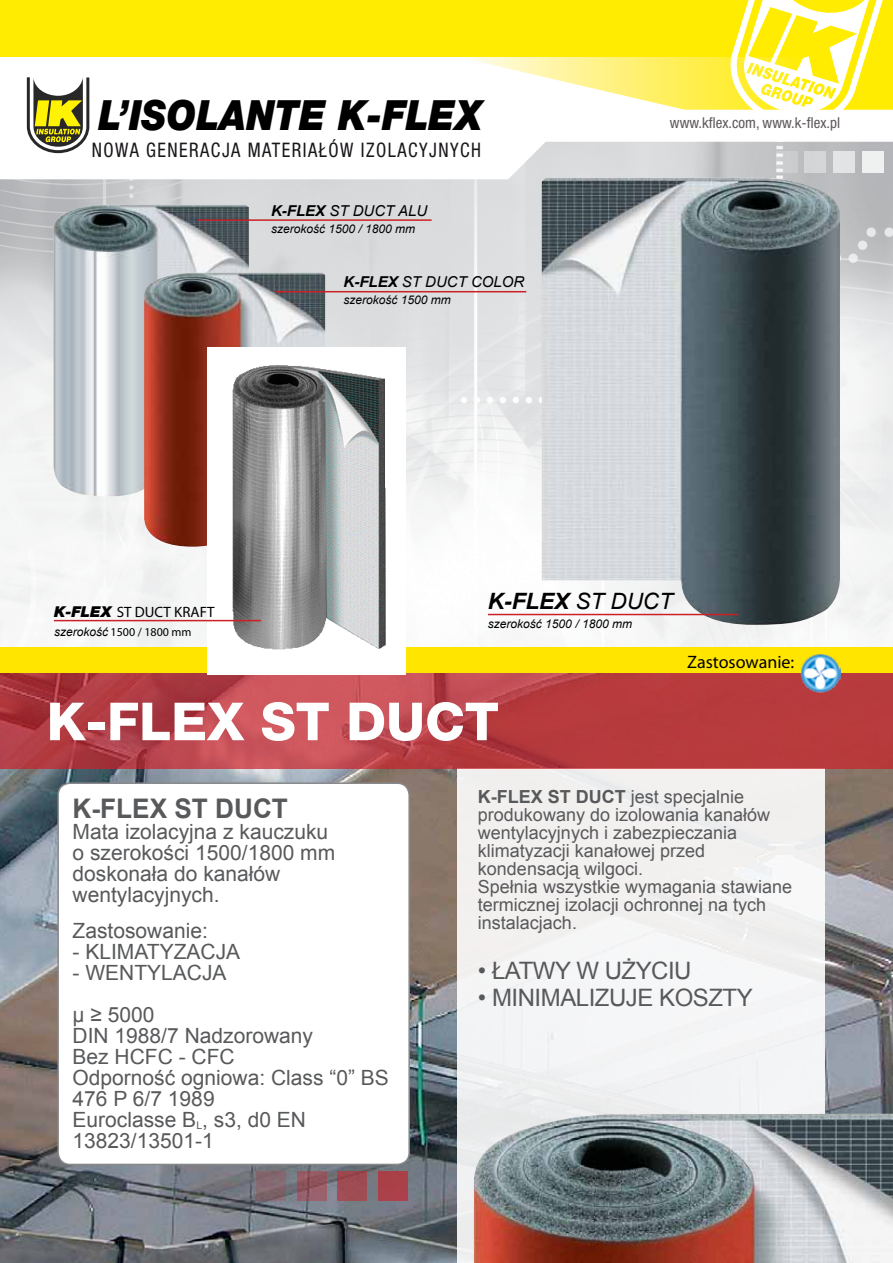
<style>
.page{position:relative;width:893px;height:1263px;background:#fff}
.page>*{position:absolute;margin:0;border:0;box-sizing:border-box;transform-origin:0 0}
.t1{font:800 52.5px "Helvetica Neue LT Std";color:#fff}
.t2{font:italic 900 41.7px "Helvetica Neue LT Std";color:#000;scale:.9 1}
.t3{font:700 27px "Arial";color:#58595b}
.t4{font:24px "Arial";letter-spacing:-.02em;color:#58595b}
.t5{font:italic 700 22.5px "Arial";color:#000}
.t6{font:21px/21px "Arial";color:#58595b}
.t7{font:condensed 20.1px "Helvetica Neue LT Std";letter-spacing:.08em;color:#1a171b;scale:.92 1}
.t8{font:18px/18px "Arial";color:#58595b}
.t9{font:18px "Myriad Pro";color:#000}
.t10{font:italic 15px "Arial";color:#000}
.t11{font:condensed 15px "Helvetica Neue LT Std";color:#5d585b}
.t12{font:15px "Myriad Pro";color:#000}
.t13{font:italic 12px "Arial";color:#000}
.t14{font:12px "Myriad Pro";color:#000}
.s1{font-weight:700}
.s2{font-family:"Helvetica Neue LT Std";font-weight:900;font-style:italic}
.s3{font-family:"Arial";font-style:italic}
.s4{font-weight:400}
.s5{font-size:10.5px}
</style>
<div class="page">
<img style="left:0;top:179px;width:893px;height:468px">
<div style="left:0;top:647px;width:893px;height:26px;background:#ffe500"></div>
<div style="left:0;top:0;width:893px;height:56px;background:#ffec00"></div>
<svg style="left:455px;top:0;width:438px;height:110px"></svg>
<img style="left:0;top:769px;width:893px;height:494px">
<div style="left:58px;top:783px;width:351px;height:381px;background:#fff;border-radius:12px"></div>
<div style="left:57px;top:782px;width:353px;height:383px;border:2px solid #87888a;border-radius:12px"></div>
<div style="left:457px;top:768px;width:368px;height:495px;background:#f2f1f0"></div>
<svg style="left:26px;top:120px;width:867px;height:59px"></svg>
<svg style="left:27px;top:77px;width:62px;height:76px"></svg>
<svg style="left:0;top:673px;width:893px;height:96px;background:#b94146"></svg>
<svg style="left:256px;top:1171px;width:30px;height:29px"></svg>
<svg style="left:297px;top:1171px;width:30px;height:29px"></svg>
<div style="left:337px;top:1171px;width:30px;height:29px;background:#9f4c53"></div>
<div style="left:378px;top:1171px;width:30px;height:29px;background:#ab4048"></div>
<img style="left:801px;top:654px;width:39px;height:39px">
<img style="left:53px;top:205px;width:196px;height:291px">
<img style="left:144px;top:272px;width:181px;height:275px">
<img style="left:542px;top:177px;width:298px;height:448px">
<hr style="left:488px;top:614px;width:250px;height:1px;background:#cc2027">
<hr style="left:275px;top:291px;width:251px;height:1px;background:#cc2027">
<hr style="left:198px;top:219px;width:234px;height:2px;background:#cc2027">
<img style="left:473px;top:1113px;width:420px;height:150px">
<img style="left:207px;top:348px;width:199px;height:326px">
<hr style="left:54px;top:620px;width:207px;height:1px;background:#cc2027">
<h2 class="t2" style="left:98px;top:90px;width:429px">L’ISOLANTE K-FLEX</h2>
<p class="t7" style="left:92px;top:139px;width:424px">NOWA GENERACJA MATERIAŁÓW IZOLACYJNYCH</p>
<p class="t10" style="left:271px;top:201px;width:158px"><span class="s1">K-FLEX</span> ST DUCT ALU</p>
<p class="t13" style="left:271px;top:221px;width:146px">szerokość 1500 / 1800 mm</p>
<p class="t10" style="left:344px;top:272px;width:182px"><span class="s1">K-FLEX</span> ST DUCT COLOR</p>
<p class="t13" style="left:344px;top:292px;width:109px">szerokość 1500 mm</p>
<p class="t11" style="left:670px;top:114px;width:172px">www.kflex.com, www.k-flex.pl</p>
<p class="t12" style="left:54px;top:604px;width:162px"><span class="s2">K-FLEX</span> ST DUCT KRAFT</p>
<p class="t14" style="left:54px;top:626px;width:139px"><span class="s3">szerokość</span> 1500 / 1800 mm</p>
<p class="t5" style="left:488px;top:586px;width:186px">K-FLEX <span class="s4">ST DUCT</span></p>
<p class="t13" style="left:488px;top:616px;width:146px">szerokość 1500 / 1800 mm</p>
<p class="t9" style="left:687px;top:652px;width:109px">Zastosowanie:</p>
<h1 class="t1" style="left:47px;top:690px;width:454px">K-FLEX ST DUCT</h1>
<p class="t3" style="left:73px;top:791px;width:162px">K-FLEX ST duct</p>
<p class="t6" style="left:73px;top:822px;width:264px">Mata izolacyjna z kauczuku o szerokości 1500/1800 mm doskonała do kanałów wentylacyjnych.</p>
<p class="t6" style="left:73px;top:921px;width:137px">Zastosowanie:</p>
<p class="t6" style="left:73px;top:942px;width:169px">- KLIMATYZACJA</p>
<p class="t6" style="left:73px;top:952px;width:156px;line-height:42px">- WENTYLACJA µ ≥ 5000</p>
<p class="t6" style="left:73px;top:1026px;width:318px">DIN 1988/7 Nadzorowany<br>Bez HCFC - CFC<br>Odporność ogniowa: Class “0” BS<br>476 P 6/7 1989<br>Euroclasse B<span class="s5">L</span>, s3, d0 EN<br>13823/13501-1</p>
<p class="t8" style="left:478px;top:788px;width:316px"><span class="s1">K-FLEX ST DUCT</span> jest specjalnie produkowany do izolowania kanałów wentylacyjnych i zabezpieczania klimatyzacji kanałowej przed kondensacją wilgoci.<br>Spełnia wszystkie wymagania stawiane termicznej izolacji ochronnej na tych instalacjach.</p>
<p class="t4" style="left:478px;top:954px;width:215px">• ŁATWY W UŻYCIU</p>
<p class="t4" style="left:478px;top:981px;width:276px">• MINIMALIZUJE KOSZTY</p>
</div>
